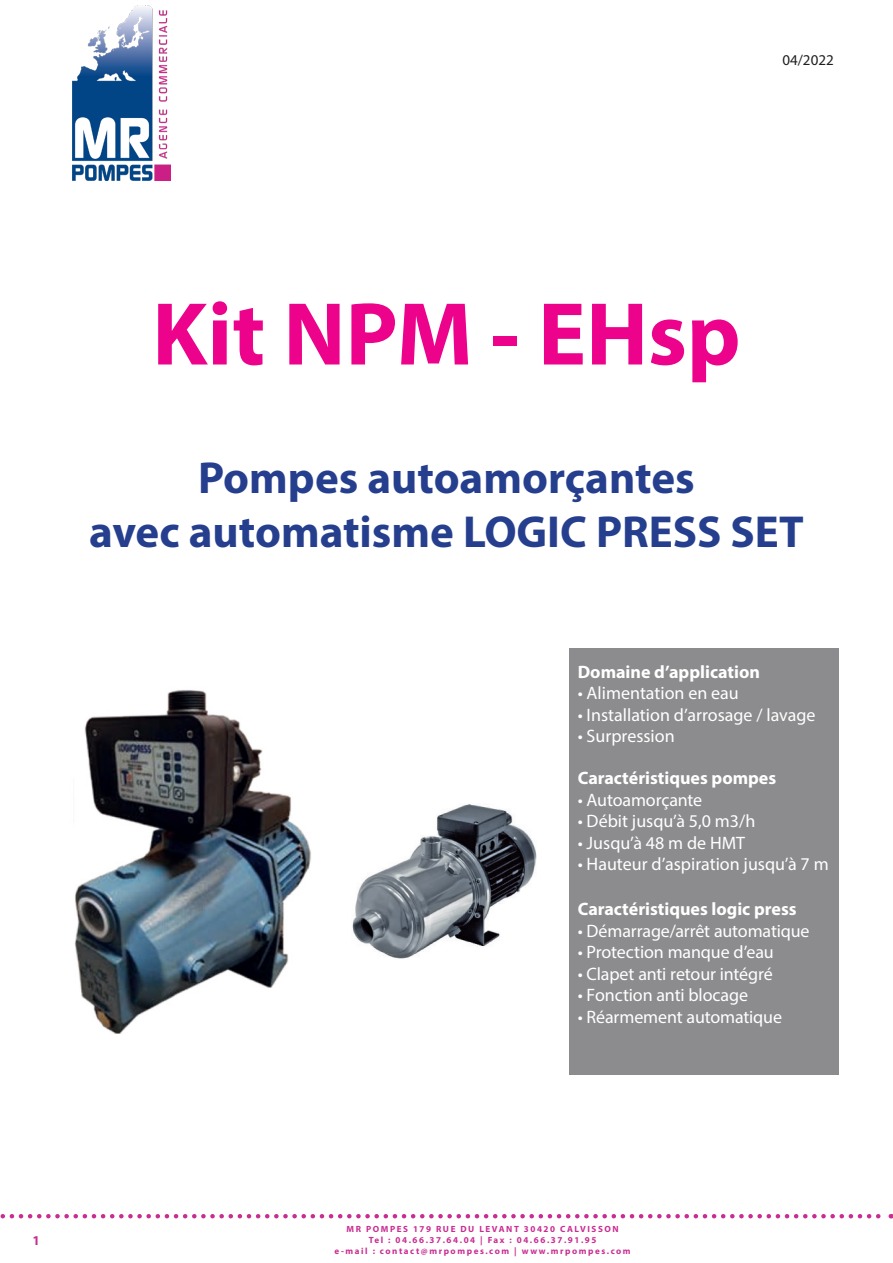
<style>
.page{position:relative;width:893px;height:1263px;background:#fff}
.page>*{position:absolute;margin:0;border:0;box-sizing:border-box;transform-origin:0 0}
.t1{font:700 90px "Myriad Pro";color:#ed028c}
.t2{font:700 45px "Myriad Pro";color:#253f8e}
.t3{font:18px "Myriad Pro";letter-spacing:-.005em;color:#fff}
.t4{font:700 18px "Myriad Pro";color:#fff}
.t5{font:15px "Myriad Pro";color:#231f20}
.t6{font:700 13.5px "Myriad Pro";color:#c92d92}
.t7{font:700 9px "Myriad Pro";letter-spacing:.175em;color:#c92d92}
</style>
<div class="page">
<svg style="left:0;top:1214px;width:892px;height:4px"></svg>
<img style="left:72px;top:6px;width:98px;height:174px">
<div style="left:569px;top:648px;width:270px;height:427px;background:#8c8b8e"></div>
<img style="left:74px;top:690px;width:237px;height:344px">
<img style="left:352px;top:804px;width:185px;height:155px">
<p class="t5" style="left:782px;top:51px;width:53px">04/2022</p>
<p class="t1" style="left:152px;top:275px;width:590px">Kit NPM - EHsp</p>
<p class="t2" style="left:198px;top:449px;width:498px">Pompes autoamorçantes</p>
<p class="t2" style="left:89px;top:503px;width:716px">avec automatisme LOGIC PRESS SET</p>
<p class="t4" style="left:578px;top:660px;width:184px">Domaine d’application</p>
<p class="t3" style="left:578px;top:682px;width:163px">• Alimentation en eau</p>
<p class="t3" style="left:578px;top:704px;width:239px">• Installation d’arrosage / lavage</p>
<p class="t3" style="left:578px;top:725px;width:98px">• Surpression</p>
<p class="t4" style="left:578px;top:766px;width:200px">Caractéristiques pompes</p>
<p class="t3" style="left:578px;top:788px;width:126px">• Autoamorçante</p>
<p class="t3" style="left:578px;top:810px;width:179px">• Débit jusqu’à 5,0 m3/h</p>
<p class="t3" style="left:578px;top:831px;width:169px">• Jusqu’à 48 m de HMT</p>
<p class="t3" style="left:578px;top:853px;width:252px">• Hauteur d’aspiration jusqu’à 7 m</p>
<p class="t4" style="left:578px;top:897px;width:220px">Caractéristiques logic press</p>
<p class="t3" style="left:578px;top:919px;width:233px">• Démarrage/arrêt automatique</p>
<p class="t3" style="left:578px;top:941px;width:197px">• Protection manque d’eau</p>
<p class="t3" style="left:578px;top:963px;width:197px">• Clapet anti retour intégré</p>
<p class="t3" style="left:578px;top:984px;width:172px">• Fonction anti blocage</p>
<p class="t3" style="left:578px;top:1006px;width:206px">• Réarmement automatique</p>
<p class="t6" style="left:32px;top:1231px;width:9px">1</p>
<p class="t7" style="left:347px;top:1223px;width:274px">MR POMPES 179 RUE DU LEVANT 30420 CALVISSON</p>
<p class="t7" style="left:369px;top:1234px;width:229px">Tel : 04.66.37.64.04 | Fax : 04.66.37.91.95</p>
<p class="t7" style="left:335px;top:1245px;width:298px">e-mail : contact@mrpompes.com | www.mrpompes.com</p>
</div>
